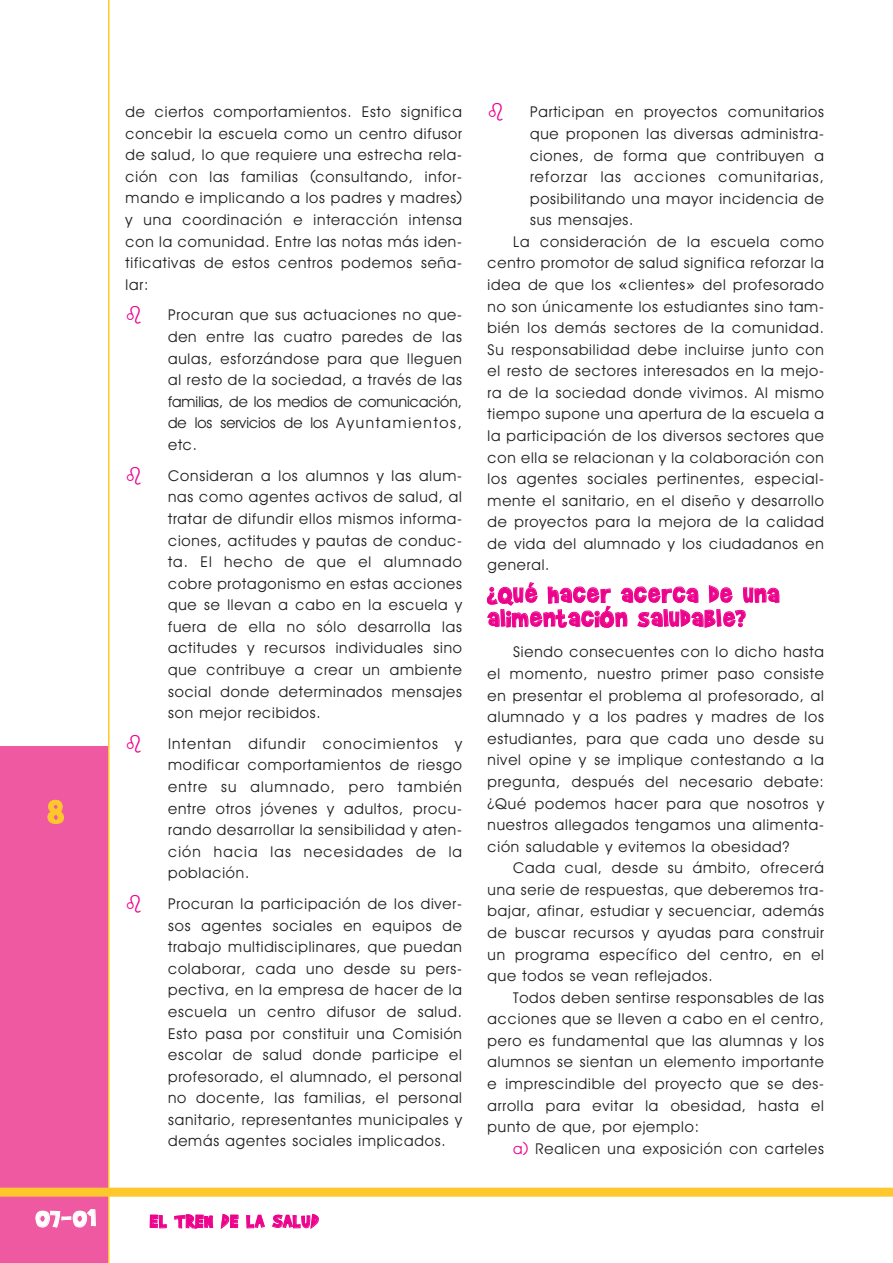
<style>
.page{position:relative;width:893px;height:1263px;background:#fff}
.page>*{position:absolute;margin:0;border:0;box-sizing:border-box;transform-origin:0 0}
.t1{font:39px "Brady Bunch";color:#fec82c}
.t2{font:27px/24px "Brady Bunch";letter-spacing:.05em;color:#ed028c}
.t3{font:27px "Brady Bunch";color:#fff}
.t4{font:21px "Brady Bunch";letter-spacing:.055em;color:#ed028c}
.t5{font:15px/21.6px "Decker";letter-spacing:.055em;color:#231f20;text-align:justify}
.t6{font:15px "Decker";letter-spacing:.08em;color:#231f20}
.s1{font-family:"Lucida Console"}
.s2{color:#ed028c}
</style>
<div class="page">
<div style="left:0;top:746px;width:108px;height:517px;background:#ef59a1"></div>
<hr style="left:108px;top:0;width:2px;height:1263px;background:#fec82c">
<div style="left:0;top:1188px;width:893px;height:9px;background:#fec82c"></div>
<h1 class="t1" style="left:48px;top:787px;width:17px">8</h1>
<p class="t5" style="left:126px;top:101px;width:338px">de ciertos comportamientos. Esto significa concebir la escuela como un centro difusor de salud, lo que requiere una estrecha rela&shy;ción con las familias (consultando, infor&shy;mando e implicando a los padres y madres) y una coordinación e interacción intensa con la comunidad. Entre las notas más iden&shy;tificativas de estos centros podemos seña&shy;lar:</p>
<p class="t5" style="left:168px;top:304px;width:295px">Procuran que sus actuaciones no que&shy;den entre las cuatro paredes de las aulas, esforzándose para que lleguen al resto de la sociedad, a través de las familias, de los medios de comunicación, de los servicios de los Ayuntamientos, etc.</p>
<p class="t5" style="left:168px;top:465px;width:295px">Consideran a los alumnos y las alum&shy;nas como agentes activos de salud, al tratar de difundir ellos mismos informa&shy;ciones, actitudes y pautas de conduc&shy;ta. El hecho de que el alumnado cobre protagonismo en estas acciones que se llevan a cabo en la escuela y fuera de ella no sólo desarrolla las actitudes y recursos individuales sino que contribuye a crear un ambiente social donde determinados mensajes son mejor recibidos.</p>
<p class="t5" style="left:168px;top:733px;width:295px">Intentan difundir conocimientos y modificar comportamientos de riesgo entre su alumnado, pero también entre otros jóvenes y adultos, procu&shy;rando desarrollar la sensibilidad y aten&shy;ción hacia las necesidades de la población.</p>
<p class="t5" style="left:168px;top:893px;width:295px">Procuran la participación de los diver&shy;sos agentes sociales en equipos de trabajo multidisciplinares, que puedan colaborar, cada uno desde su pers&shy;pectiva, en la empresa de hacer de la escuela un centro difusor de salud.<br>Esto pasa por constituir una Comisión escolar de salud donde participe el profesorado, el alumnado, el personal no docente, las familias, el personal sanitario, representantes municipales y demás agentes sociales implicados.</p>
<h2 class="t3" style="left:36px;top:1201px;width:62px">07-01</h2>
<h3 class="t4" style="left:150px;top:1208px;width:170px">EL TREN DE LA SALUD</h3>
<p class="t5" style="left:530px;top:101px;width:295px">Participan en proyectos comunitarios</p>
<p class="t5" style="left:530px;top:123px;width:295px">que proponen las diversas administra-</p>
<p class="t5" style="left:530px;top:145px;width:295px">ciones, de forma que contribuyen a</p>
<p class="t6" style="left:530px;top:168px;width:295px">reforzar las acciones comunitarias,</p>
<p class="t5" style="left:530px;top:188px;width:295px">posibilitando una mayor incidencia de</p>
<p class="t5" style="left:530px;top:209px;width:105px">sus mensajes.</p>
<p class="t5" style="left:513px;top:231px;width:312px">La consideración de la escuela como</p>
<p class="t5" style="left:487px;top:252px;width:338px">centro promotor de salud significa reforzar la</p>
<p class="t5" style="left:487px;top:274px;width:338px">idea de que los <span class="s1">«</span>clientes<span class="s1">»</span> del profesorado</p>
<p class="t5" style="left:487px;top:296px;width:338px">no son únicamente los estudiantes sino tam-</p>
<p class="t5" style="left:487px;top:317px;width:338px">bién los demás sectores de la comunidad.</p>
<p class="t5" style="left:487px;top:339px;width:338px">Su responsabilidad debe incluirse junto con</p>
<p class="t5" style="left:487px;top:360px;width:338px">el resto de sectores interesados en la mejo-</p>
<p class="t5" style="left:487px;top:382px;width:338px">ra de la sociedad donde vivimos. Al mismo</p>
<p class="t5" style="left:487px;top:403px;width:338px">tiempo supone una apertura de la escuela a</p>
<p class="t5" style="left:487px;top:425px;width:338px">la participación de los diversos sectores que</p>
<p class="t5" style="left:487px;top:447px;width:338px">con ella se relacionan y la colaboración con</p>
<p class="t5" style="left:487px;top:468px;width:338px">los agentes sociales pertinentes, especial-</p>
<p class="t5" style="left:487px;top:490px;width:338px">mente el sanitario, en el diseño y desarrollo</p>
<p class="t5" style="left:487px;top:511px;width:338px">de proyectos para la mejora de la calidad</p>
<p class="t5" style="left:487px;top:533px;width:338px">de vida del alumnado y los ciudadanos en</p>
<p class="t5" style="left:487px;top:554px;width:63px">general.</p>
<h2 class="t2" style="left:488px;top:581px;width:293px">¿Qué hacer acerca de una alimentación saludable?</h2>
<p class="t5" style="left:487px;top:641px;width:338px;text-indent:26px">Siendo consecuentes con lo dicho hasta el momento, nuestro primer paso consiste en presentar el problema al profesorado, al alumnado y a los padres y madres de los estudiantes, para que cada uno desde su nivel opine y se implique contestando a la pregunta, después del necesario debate: ¿Qué podemos hacer para que nosotros y nuestros allegados tengamos una alimenta&shy;ción saludable y evitemos la obesidad?</p>
<p class="t5" style="left:487px;top:857px;width:338px;text-indent:26px">Cada cual, desde su ámbito, ofrecerá una serie de respuestas, que deberemos tra&shy;bajar, afinar, estudiar y secuenciar, además de buscar recursos y ayudas para construir un programa específico del centro, en el que todos se vean reflejados.</p>
<p class="t5" style="left:487px;top:987px;width:338px;text-indent:26px">Todos deben sentirse responsables de las acciones que se lleven a cabo en el centro, pero es fundamental que las alumnas y los alumnos se sientan un elemento importante e imprescindible del proyecto que se des&shy;arrolla para evitar la obesidad, hasta el punto de que, por ejemplo:</p>
<p class="t5" style="left:513px;top:1138px;width:312px"><span class="s2">a)</span> Realicen una exposición con carteles</p>
</div>
